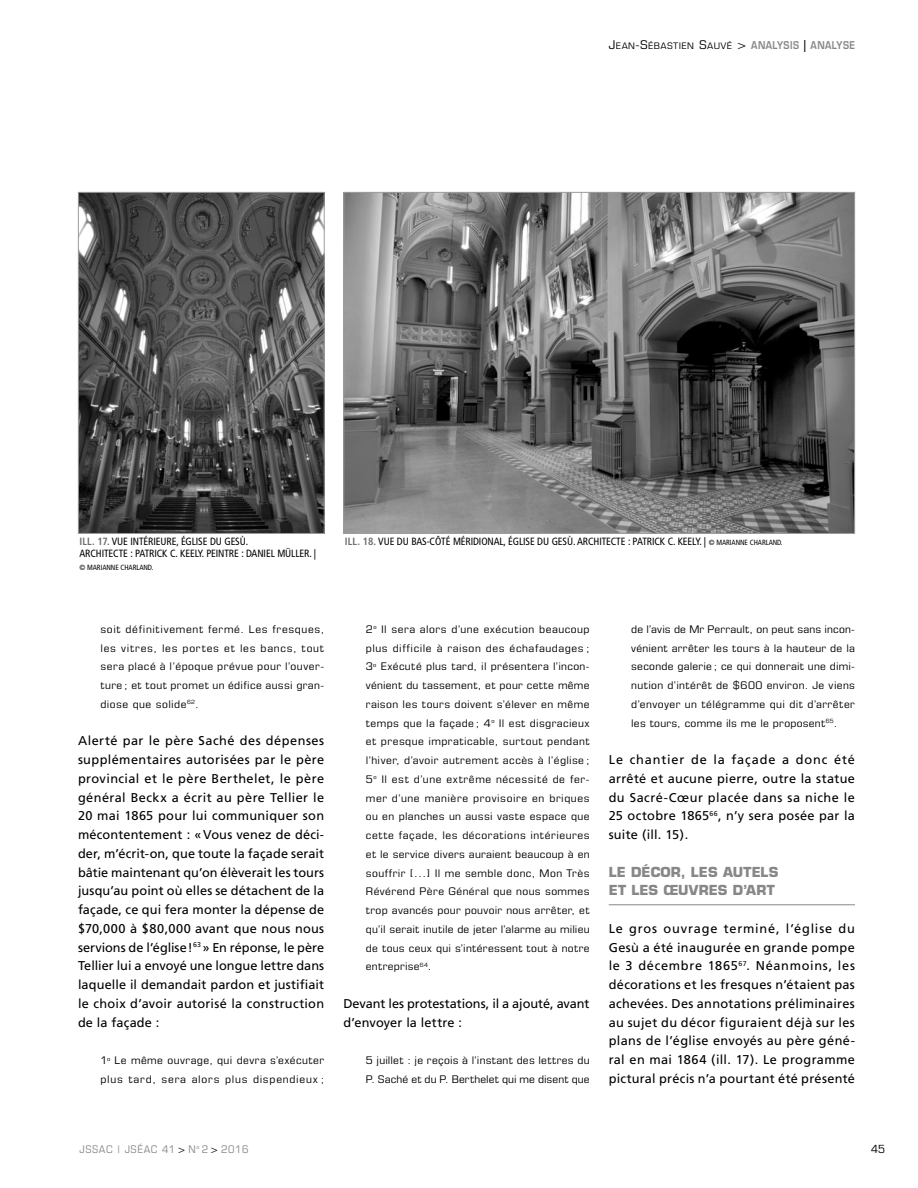
<style>
.page{position:relative;width:918px;height:1188px;background:#fff}
.page>*{position:absolute;margin:0;border:0;box-sizing:border-box;transform-origin:0 0}
.t1{font:700 13.5px/18.8px "Eurostile";letter-spacing:.005em;color:#878787}
.t2{font:12.75px/18.8px "Frutiger";letter-spacing:.015em;color:#000;text-align:justify}
.t3{font:condensed 11.25px "Eurostile";color:#000;scale:1.1 1}
.t4{font:condensed 10.5px/18.8px "Eurostile";letter-spacing:.03em;color:#000;text-align:justify;scale:1.2 1}
.t5{font:condensed 10.5px/12.8px "Frutiger";letter-spacing:-.01em;color:#000}
.t6{font:condensed 10.5px/18.8px "Eurostile";letter-spacing:.01em;color:#000;scale:1.2 1}
.t7{font:condensed 10.5px/18.8px "Eurostile";letter-spacing:.05em;color:#000;scale:1.2 1}
.t8{font:condensed 10.5px "Eurostile";letter-spacing:.05em;color:#878787;scale:1.1 1}
.t9{font:condensed 9px "Eurostile";letter-spacing:.035em;color:#000;scale:1.2 1}
.t10{font:condensed 7.5px "Frutiger";letter-spacing:-.01em;color:#000}
.s1{font-size:12px}
.s2{font-weight:600;font-stretch:normal;font-size:10.5px;color:#878787}
.s3{font-weight:600;font-stretch:normal;font-size:12px}
.s4{font-weight:700;color:#706f6f}
.s5{font-size:7.5px}
.s6{color:#000}
</style>
<div class="page">
<hr style="left:609px;top:904px;width:246px;height:1px;background:#878787">
<img style="left:80px;top:194px;width:243px;height:338px">
<div style="left:78px;top:192px;width:247px;height:342px;border:1px solid #9d9d9c"></div>
<img style="left:345px;top:194px;width:508px;height:338px">
<p class="t9" style="left:609px;top:40px;width:207px"><span class="s1">J</span>EAN<span class="s1">-S</span>ÉBASTIEN <span class="s1">S</span>AUVÉ <span class="s1">&gt;</span> <span class="s2">ANALYSIS</span> <span class="s3">|</span> <span class="s2">ANALYSE</span></p>
<p class="t5" style="left:80px;top:535px;width:238px"><span class="s4">ILL. 17.</span> VUE INTÉRIEURE, ÉGLISE DU GESÙ.<br>ARCHITECTE : PATRICK C. KEELY. PEINTRE : DANIEL MÜLLER. |</p>
<p class="t10" style="left:80px;top:563px;width:75px">© MARIANNE CHARLAND.</p>
<p class="t5" style="left:345px;top:535px;width:439px"><span class="s4">ILL. 18.</span> VUE DU BAS-CÔTÉ MÉRIDIONAL, ÉGLISE DU GESÙ. ARCHITECTE : PATRICK C. KEELY. | <span class="s5">© MARIANNE CHARLAND.</span></p>
<p class="t4" style="left:100px;top:620px;width:188px">soit définitivement fermé. Les fresques, les vitres, les portes et les bancs, tout sera placé à l’époque prévue pour l’ouver&shy;ture ; et tout promet un édifice aussi gran&shy;diose que solide<sup>62</sup>.</p>
<p class="t2" style="left:78px;top:731px;width:248px">Alerté par le père Saché des dépenses supplémentaires autorisées par le père provincial et le père Berthelet, le père général Beckx a écrit au père Tellier le 20 mai 1865 pour lui communiquer son mécontentement : «Vous venez de déci&shy;der, m’écrit-on, que toute la façade serait bâtie maintenant qu’on élèverait les tours jusqu’au point où elles se détachent de la façade, ce qui fera monter la dépense de $70,000 à $80,000 avant que nous nous servions de l’église !<sup>63</sup> » En réponse, le père Tellier lui a envoyé une longue lettre dans laquelle il demandait pardon et justifiait le choix d’avoir autorisé la construction de la façade :</p>
<p class="t7" style="left:100px;top:1051px;width:188px">1<sup>o</sup> Le même ouvrage, qui devra s’exécuter plus tard, sera alors plus dispendieux ;</p>
<p class="t4" style="left:366px;top:620px;width:188px">2<sup>o</sup> Il sera alors d’une exécution beaucoup plus difficile à raison des échafaudages ; 3<sup>o</sup> Exécuté plus tard, il présentera l’incon&shy;vénient du tassement, et pour cette même raison les tours doivent s’élever en même temps que la façade ; 4<sup>o</sup> Il est disgracieux et presque impraticable, surtout pendant l’hiver, d’avoir autrement accès à l’église ; 5<sup>o</sup> Il est d’une extrême nécessité de fer&shy;mer d’une manière provisoire en briques ou en planches un aussi vaste espace que cette façade, les décorations intérieures et le service divers auraient beaucoup à en souffrir […] Il me semble donc, Mon Très Révérend Père Général que nous sommes trop avancés pour pouvoir nous arrêter, et qu’il serait inutile de jeter l’alarme au milieu de tous ceux qui s’intéressent tout à notre entreprise<sup>64</sup>.</p>
<p class="t2" style="left:343px;top:994px;width:248px">Devant les protestations, il a ajouté, avant d’envoyer la lettre :</p>
<p class="t6" style="left:366px;top:1051px;width:188px">5 juillet : je reçois à l’instant des lettres du<br>P. Saché et du P. Berthelet qui me disent que</p>
<p class="t4" style="left:631px;top:620px;width:188px">de l’avis de Mr Perrault, on peut sans incon&shy;vénient arrêter les tours à la hauteur de la seconde galerie; ce qui donnerait une dimi&shy;nution d’intérêt de $600 environ. Je viens d’envoyer un télégramme qui dit d’arrêter les tours, comme ils me le proposent<sup>65</sup>.</p>
<p class="t2" style="left:609px;top:750px;width:248px">Le chantier de la façade a donc été arrêté et aucune pierre, outre la statue du Sacré-Cœur placée dans sa niche le 25 octobre 1865<sup>66</sup>, n’y sera posée par la suite (ill. 15).</p>
<p class="t1" style="left:609px;top:862px;width:171px">LE DÉCOR, LES AUTELS<br>ET LES ŒUVRES D’ART</p>
<p class="t2" style="left:609px;top:919px;width:248px">Le gros ouvrage terminé, l’église du Gesù a été inaugurée en grande pompe le 3 décembre 1865<sup>67</sup>. Néanmoins, les décorations et les fresques n’étaient pas achevées. Des annotations préliminaires au sujet du décor figuraient déjà sur les plans de l’église envoyés au père géné&shy;ral en mai 1864 (ill. 17). Le programme pictural précis n’a pourtant été présenté</p>
<p class="t8" style="left:80px;top:1143px;width:155px">JSSAC | JSÉAC 41 <span class="s6">&gt;</span> N<sup>o</sup> 2 <span class="s6">&gt;</span> 2016</p>
<p class="t3" style="left:871px;top:1142px;width:14px">45</p>
</div>
